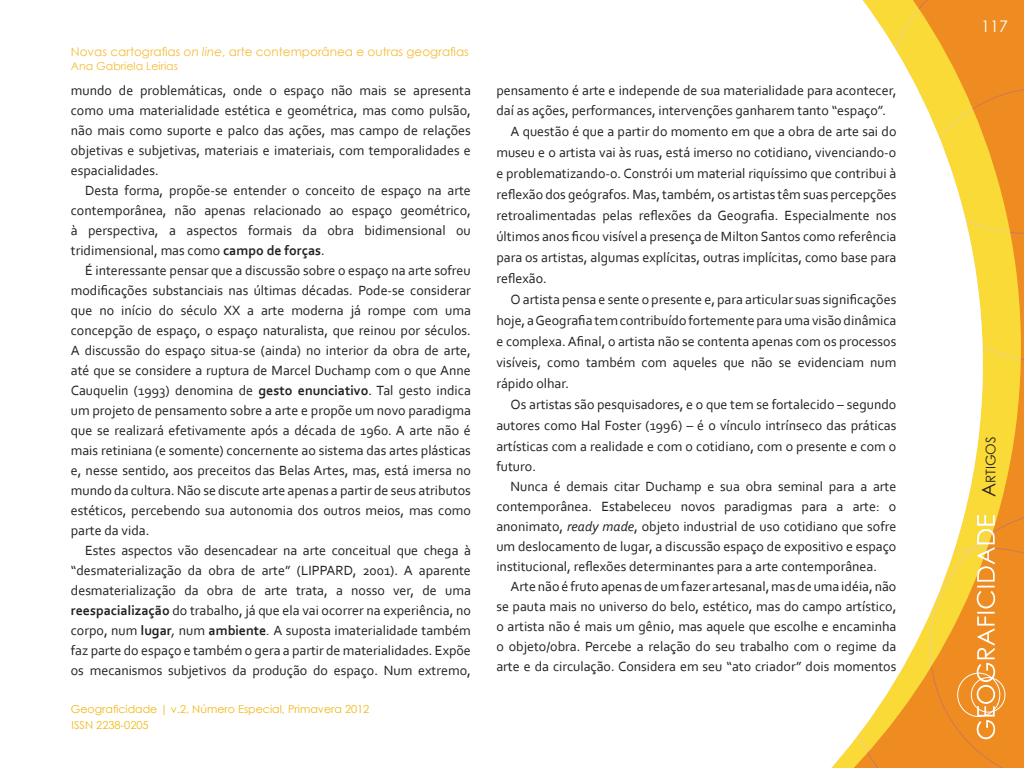
<style>
.page{position:relative;width:1024px;height:768px;background:#fff}
.page>*{position:absolute;margin:0;border:0;box-sizing:border-box;transform-origin:0 0}
.t1{font:16px "Century Gothic";color:#fff}
.corpo{font:14px/20px "Corbel";color:#231f20;text-align:justify}
.t2{font:13.3px "Century Gothic";color:#231f20}
.t3{font:12px "Century Gothic";color:#f5bc37}
.t4{font:11px "Century Gothic";color:#f0b817}
.t5{font:11px "Century Gothic";color:#f5bc37}
.s1{font-style:italic}
.s2{font-weight:700}
.s3{font-size:19px}
</style>
<div class="page">
<svg style="left:1021px;top:87px;width:3px;height:275px"></svg>
<svg style="left:1021px;top:510px;width:3px;height:258px"></svg>
<svg style="left:831px;top:0;width:190px;height:768px"></svg>
<p class="t3" style="left:71px;top:44px;width:400px">Novas cartografias <span class="s1">on line</span>, arte contemporânea e outras geografias</p>
<p class="t5" style="left:71px;top:58px;width:109px">Ana Gabriela Leirias</p>
<p class="corpo" style="left:71px;top:80px;width:402px">mundo de problemáticas, onde o espaço não mais se apresenta como uma materialidade estética e geométrica, mas como pulsão, não mais como suporte e palco das ações, mas campo de relações objetivas e subjetivas, materiais e imateriais, com temporalidades e espacialidades.</p>
<p class="corpo" style="left:71px;top:180px;width:402px;text-indent:14px">Desta forma, propõe-se entender o conceito de espaço na arte contemporânea, não apenas relacionado ao espaço geométrico, à perspectiva, a aspectos formais da obra bidimensional ou tridimensional, mas como <span class="s2">campo de forças</span>.</p>
<p class="corpo" style="left:71px;top:260px;width:402px;text-indent:14px">É interessante pensar que a discussão sobre o espaço na arte sofreu modificações substanciais nas últimas décadas. Pode-se considerar que no início do século XX a arte moderna já rompe com uma concepção de espaço, o espaço naturalista, que reinou por séculos.<br>A discussão do espaço situa-se (ainda) no interior da obra de arte, até que se considere a ruptura de Marcel Duchamp com o que Anne Cauquelin (1993) denomina de <span class="s2">gesto enunciativo</span>. Tal gesto indica um projeto de pensamento sobre a arte e propõe um novo paradigma que se realizará efetivamente após a década de 1960. A arte não é mais retiniana (e somente) concernente ao sistema das artes plásticas e, nesse sentido, aos preceitos das Belas Artes, mas, está imersa no mundo da cultura. Não se discute arte apenas a partir de seus atributos estéticos, percebendo sua autonomia dos outros meios, mas como parte da vida.</p>
<p class="corpo" style="left:71px;top:540px;width:402px;text-indent:14px">Estes aspectos vão desencadear na arte conceitual que chega à “desmaterialização da obra de arte” (LIPPARD, 2001). A aparente desmaterialização da obra de arte trata, a nosso ver, de uma <span class="s2">reespacialização</span> do trabalho, já que ela vai ocorrer na experiência, no corpo, num <span class="s2">lugar</span><span class="s1">,</span> num <span class="s2">ambiente</span><span class="s1">.</span> A suposta imaterialidade também faz parte do espaço e também o gera a partir de materialidades. Expõe os mecanismos subjetivos da produção do espaço. Num extremo,</p>
<p class="t4" style="left:71px;top:702px;width:300px">Geograficidade | v.2, Número Especial, Primavera 2012</p>
<p class="t4" style="left:72px;top:717px;width:79px">ISSN 2238-0205</p>
<p class="corpo" style="left:496px;top:80px;width:402px">pensamento é arte e independe de sua materialidade para acontecer, daí as ações, performances, intervenções ganharem tanto “espaço”.</p>
<p class="corpo" style="left:496px;top:121px;width:402px;line-height:21px;text-indent:14px">A questão é que a partir do momento em que a obra de arte sai do museu e o artista vai às ruas, está imerso no cotidiano, vivenciando-o e problematizando-o. Constrói um material riquíssimo que contribui à reflexão dos geógrafos. Mas, também, os artistas têm suas percepções retroalimentadas pelas reflexões da Geografia. Especialmente nos últimos anos ficou visível a presença de Milton Santos como referência para os artistas, algumas explícitas, outras implícitas, como base para reflexão.</p>
<p class="corpo" style="left:496px;top:289px;width:402px;line-height:21px;text-indent:14px">O artista pensa e sente o presente e, para articular suas significações hoje, a Geografia tem contribuído fortemente para uma visão dinâmica e complexa. Afinal, o artista não se contenta apenas com os processos visíveis, como também com aqueles que não se evidenciam num rápido olhar.</p>
<p class="corpo" style="left:496px;top:394px;width:402px;line-height:20.7px;text-indent:14px">Os artistas são pesquisadores, e o que tem se fortalecido – segundo autores como Hal Foster (1996) – é o vínculo intrínseco das práticas artísticas com a realidade e com o cotidiano, com o presente e com o futuro.</p>
<p class="corpo" style="left:496px;top:476px;width:402px;text-indent:14px">Nunca é demais citar Duchamp e sua obra seminal para a arte contemporânea. Estabeleceu novos paradigmas para a arte: o anonimato, <span class="s1">ready made</span>, objeto industrial de uso cotidiano que sofre um deslocamento de lugar, a discussão espaço de expositivo e espaço institucional, reflexões determinantes para a arte contemporânea.</p>
<p class="corpo" style="left:496px;top:576px;width:402px;text-indent:14px">Arte não é fruto apenas de um fazer artesanal, mas de uma idéia, não se pauta mais no universo do belo, estético, mas do campo artístico, o artista não é mais um gênio, mas aquele que escolhe e encaminha o objeto/obra. Percebe a relação do seu trabalho com o regime da arte e da circulação. Considera em seu “ato criador” dois momentos</p>
<p class="t1" style="left:981px;top:15px;width:28px">117</p>
<p class="t2" style="left:981px;top:497px;width:62px;rotate:-90deg"><span class="s3">A</span>rtigos</p>
</div>
